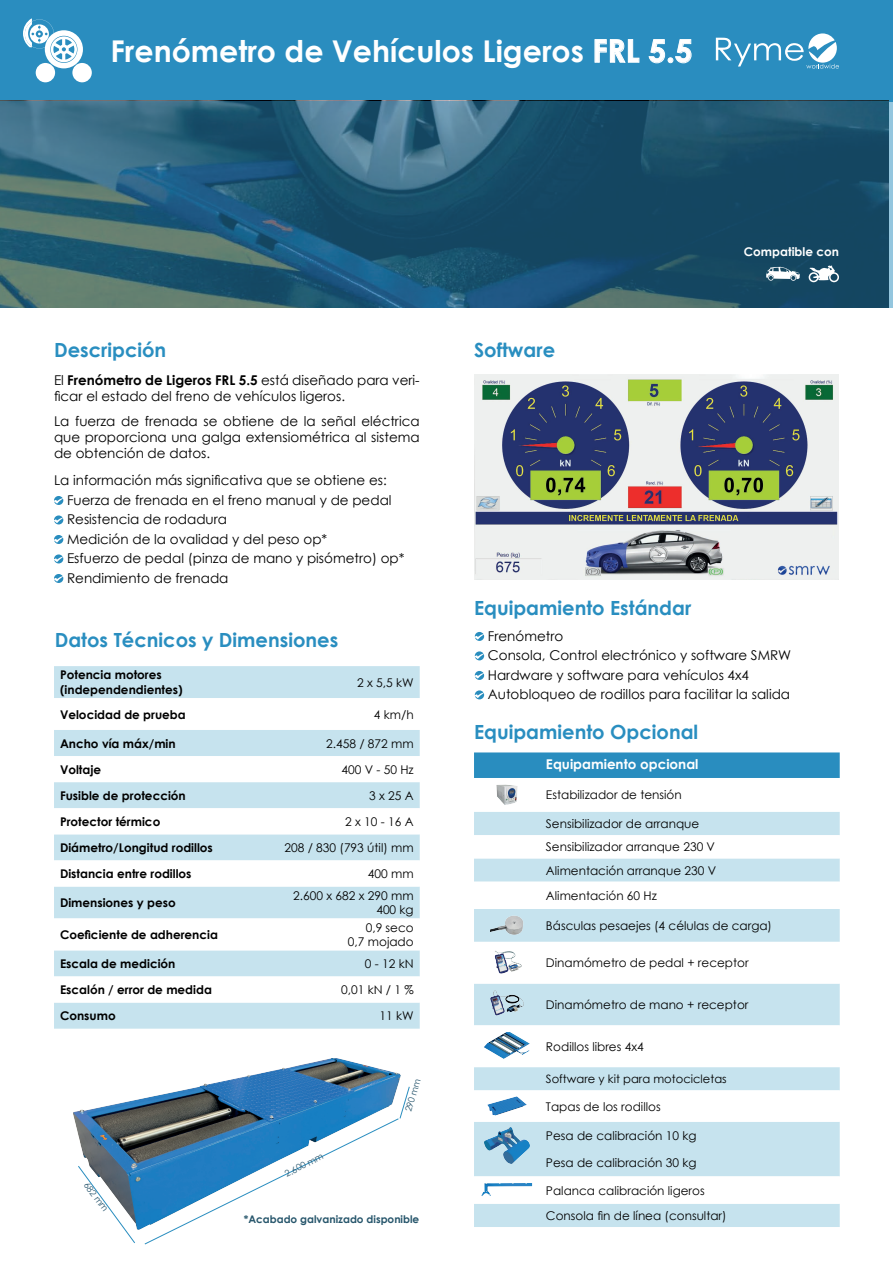
<style>
.page{position:relative;width:893px;height:1263px;background:#fff}
.page>*{position:absolute;margin:0;border:0;box-sizing:border-box;transform-origin:0 0}
.t1{font:700 30px "Century Gothic";color:#fff}
.t2{font:700 19.5px "Century Gothic";color:#298ec0}
.t3{font:13.5px/19.5px "Century Gothic";color:#000}
.t4{font:700 13.5px "Century Gothic";color:#fff}
.t5{font:12px/14.4px "Century Gothic";color:#000;text-align:right}
.t6{font:700 12px/14.4px "Century Gothic";color:#000}
.t7{font:700 12px "Century Gothic";color:#fff}
.t8{font:11.55px "Century Gothic";color:#000}
.t9{font:700 10.5px "Century Gothic";color:#26556b}
.t10{font:9px "Century Gothic";color:#28556d}
.s1{font-size:31.5px}
.s2{font-weight:700}
</style>
<div class="page">
<div style="left:0;top:0;width:893px;height:101px;background:#2a8dbf"></div>
<svg style="left:0;top:101px;width:893px;height:207px;background:#265971"></svg>
<img style="left:73px;top:1058px;width:328px;height:171px">
<svg style="left:144px;top:1086px;width:266px;height:158px"></svg>
<svg style="left:78px;top:1165px;width:57px;height:78px"></svg>
<svg style="left:809px;top:265px;width:30px;height:17px"></svg>
<svg style="left:766px;top:267px;width:34px;height:14px"></svg>
<svg style="left:716px;top:33px;width:123px;height:36px"></svg>
<svg style="left:23px;top:19px;width:60px;height:49px"></svg>
<div style="left:36px;top:63px;width:19px;height:19px;background:#fff;border-radius:50%"></div>
<div style="left:72px;top:63px;width:20px;height:19px;background:#fff;border-radius:50%"></div>
<svg style="left:54px;top:496px;width:9px;height:9px"></svg>
<svg style="left:54px;top:515px;width:9px;height:9px"></svg>
<svg style="left:54px;top:535px;width:9px;height:9px"></svg>
<svg style="left:54px;top:554px;width:9px;height:9px"></svg>
<svg style="left:54px;top:574px;width:9px;height:9px"></svg>
<svg style="left:475px;top:632px;width:9px;height:9px"></svg>
<svg style="left:475px;top:651px;width:9px;height:9px"></svg>
<svg style="left:475px;top:671px;width:9px;height:9px"></svg>
<svg style="left:475px;top:690px;width:9px;height:9px"></svg>
<div style="left:54px;top:666px;width:366px;height:363px;background:#c6e3ee"></div>
<svg style="left:54px;top:698px;width:366px;height:304px"></svg>
<img style="left:475px;top:374px;width:364px;height:205px">
<div style="left:474px;top:752px;width:366px;height:26px;background:#298dbf"></div>
<div style="left:474px;top:812px;width:366px;height:415px;background:#c6e3ee"></div>
<svg style="left:474px;top:835px;width:366px;height:23px"></svg>
<svg style="left:474px;top:882px;width:366px;height:322px"></svg>
<img style="left:496px;top:784px;width:22px;height:21px">
<img style="left:490px;top:915px;width:34px;height:21px">
<img style="left:491px;top:948px;width:32px;height:29px">
<img style="left:490px;top:990px;width:34px;height:25px">
<img style="left:483px;top:1031px;width:48px;height:28px">
<img style="left:487px;top:1096px;width:39px;height:20px">
<img style="left:485px;top:1128px;width:44px;height:35px">
<img style="left:480px;top:1183px;width:54px;height:14px">
<h1 class="t1" style="left:111px;top:29px;width:583px">Frenómetro de Vehículos Ligeros <span class="s1">FRL 5.5</span></h1>
<h2 class="t2" style="left:54px;top:335px;width:114px">Descripción</h2>
<h2 class="t2" style="left:474px;top:335px;width:83px">Software</h2>
<p class="t3" style="left:54px;top:371px;width:367px;line-height:16.2px">El <span class="s2">Frenómetro de Ligeros FRL 5.5</span> está diseñado para veri&shy;ficar el estado del freno de vehículos ligeros.</p>
<p class="t3" style="left:54px;top:413px;width:367px;line-height:16.2px;text-align:justify">La fuerza de frenada se obtiene de la señal eléctrica que proporciona una galga extensiométrica al sistema de obtención de datos.</p>
<p class="t3" style="left:67px;top:471px;width:339px;text-indent:-13px">La información más significativa que se obtiene es:<br>Fuerza de frenada en el freno manual y de pedal Resistencia de rodadura<br>Medición de la ovalidad y del peso op*<br>Esfuerzo de pedal (pinza de mano y pisómetro) op* Rendimiento de frenada</p>
<h2 class="t2" style="left:474px;top:593px;width:219px">Equipamiento Estándar</h2>
<p class="t7" style="left:744px;top:243px;width:97px">Compatible con</p>
<h2 class="t2" style="left:55px;top:625px;width:285px">Datos Técnicos y Dimensiones</h2>
<p class="t6" style="left:60px;top:667px;width:124px">Potencia motores (independendientes)</p>
<p class="t5" style="left:357px;top:675px;width:58px">2 x 5,5 kW</p>
<p class="t6" style="left:60px;top:706px;width:127px">Velocidad de prueba</p>
<p class="t5" style="left:374px;top:707px;width:41px">4 km/h</p>
<p class="t6" style="left:60px;top:735px;width:117px">Ancho vía máx/min</p>
<p class="t5" style="left:326px;top:736px;width:89px">2.458 / 872 mm</p>
<p class="t6" style="left:60px;top:761px;width:43px">Voltaje</p>
<p class="t5" style="left:341px;top:762px;width:74px">400 V - 50 Hz</p>
<p class="t6" style="left:60px;top:788px;width:127px">Fusible de protección</p>
<p class="t5" style="left:369px;top:788px;width:46px">3 x 25 A</p>
<p class="t6" style="left:60px;top:814px;width:102px">Protector térmico</p>
<p class="t5" style="left:345px;top:814px;width:70px">2 x 10 - 16 A</p>
<p class="t6" style="left:60px;top:840px;width:154px">Diámetro/Longitud rodillos</p>
<p class="t5" style="left:284px;top:840px;width:131px">208 / 830 (793 útil) mm</p>
<p class="t6" style="left:60px;top:866px;width:133px">Distancia entre rodillos</p>
<p class="t5" style="left:368px;top:866px;width:47px">400 mm</p>
<p class="t6" style="left:60px;top:895px;width:117px">Dimensiones y peso</p>
<p class="t5" style="left:293px;top:888px;width:122px">2.600 x 682 x 290 mm<br>400 kg</p>
<p class="t6" style="left:60px;top:927px;width:159px">Coeficiente de adherencia</p>
<p class="t5" style="left:348px;top:920px;width:67px">0,9 seco<br>0,7 mojado</p>
<p class="t6" style="left:60px;top:956px;width:117px">Escala de medición</p>
<p class="t5" style="left:365px;top:956px;width:50px">0 - 12 kN</p>
<p class="t6" style="left:60px;top:982px;width:153px">Escalón / error de medida</p>
<p class="t5" style="left:341px;top:982px;width:74px">0,01 kN / 1 %</p>
<p class="t6" style="left:60px;top:1008px;width:57px">Consumo</p>
<p class="t5" style="left:380px;top:1008px;width:36px">11 kW</p>
<p class="t10" style="left:91px;top:1179px;width:36px;rotate:54deg">682 mm</p>
<p class="t10" style="left:283px;top:1168px;width:43px;rotate:-27deg">2.600 mm</p>
<p class="t10" style="left:402px;top:1109px;width:36px;rotate:-73deg">290 mm</p>
<p class="t9" style="left:244px;top:1211px;width:177px">*Acabado galvanizado disponible</p>
<p class="t3" style="left:488px;top:626px;width:305px">Frenómetro<br>Consola, Control electrónico y software SMRW Hardware y software para vehículos 4x4<br>Autobloqueo de rodillos para facilitar la salida</p>
<h2 class="t2" style="left:474px;top:717px;width:226px">Equipamiento Opcional</h2>
<p class="t4" style="left:546px;top:753px;width:154px">Equipamiento opcional</p>
<p class="t5" style="left:546px;top:788px;width:137px">Estabilizador de tensión</p>
<p class="t5" style="left:546px;top:812px;width:172px;line-height:23.2px;text-align:left">Sensibilizador de arranque<br>Sensibilizador arranque 230 V<br>Alimentación arranque 230 V</p>
<p class="t5" style="left:546px;top:888px;width:112px">Alimentación 60 Hz</p>
<p class="t5" style="left:546px;top:918px;width:228px">Básculas pesaejes (4 células de carga)</p>
<p class="t5" style="left:546px;top:955px;width:204px">Dinamómetro de pedal + receptor</p>
<p class="t5" style="left:546px;top:997px;width:204px">Dinamómetro de mano + receptor</p>
<p class="t5" style="left:546px;top:1039px;width:99px">Rodillos libres 4x4</p>
<p class="t8" style="left:546px;top:1071px;width:182px">Software y kit para motocicletas</p>
<p class="t5" style="left:546px;top:1099px;width:116px">Tapas de los rodillos</p>
<p class="t5" style="left:546px;top:1128px;width:152px">Pesa de calibración 10 kg</p>
<p class="t5" style="left:546px;top:1155px;width:152px">Pesa de calibración 30 kg</p>
<p class="t5" style="left:546px;top:1177px;width:182px;line-height:25.3px;text-align:left">Palanca calibración ligeros<br>Consola fin de línea (consultar)</p>
</div>
